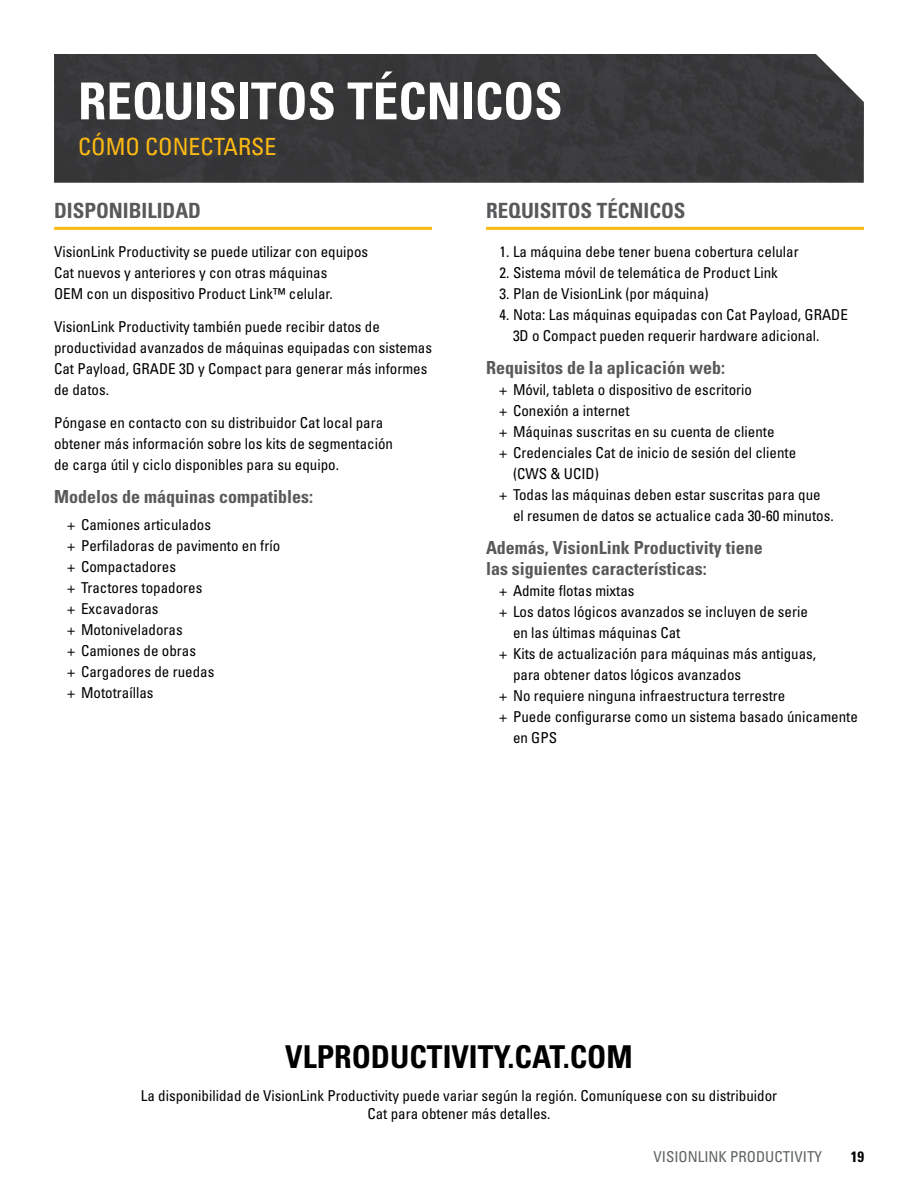
<style>
.page{position:relative;width:918px;height:1188px;background:#fff}
.page>*{position:absolute;margin:0;border:0;box-sizing:border-box;transform-origin:0 0}
.t1{font:700 condensed 51px "Univers LT Std";color:#fff}
.t2{font:700 condensed 31.5px "Univers LT Std";color:#000}
.t3{font:condensed 23.7px "Univers LT Std";color:#fdba12}
.t4{font:700 condensed 21px "Univers LT Std";color:#58595b}
.t5{font:700 condensed 18px/21px "Univers LT Std";color:#58595b}
.t6{font:condensed 15px/21px "Univers LT Std";color:#000}
.t7{font:condensed 15px "Univers LT Std";color:#5e6263}
.t8{font:700 condensed 15px "Univers LT Std";color:#000}
.s1{font-family:"Univers LTCYR 57"}
</style>
<div class="page">
<div style="left:54px;top:54px;width:810px;height:129px;background:#383739"></div>
<hr style="left:54px;top:227px;width:378px;height:3px;background:#fdba12">
<hr style="left:486px;top:227px;width:378px;height:3px;background:#fdba12">
<h1 class="t1" style="left:78px;top:70px;width:486px">REQUISITOS TÉCNICOS</h1>
<h3 class="t3" style="left:78px;top:132px;width:200px">CÓMO CONECTARSE</h3>
<h3 class="t4" style="left:54px;top:198px;width:149px">DISPONIBILIDAD</h3>
<p class="t6" style="left:54px;top:241px;width:316px">VisionLink Productivity se puede utilizar con equipos<br>Cat nuevos y anteriores y con otras máquinas<br>OEM con un dispositivo Product Link™ celular.</p>
<p class="t6" style="left:54px;top:316px;width:379px">VisionLink Productivity también puede recibir datos de productividad avanzados de máquinas equipadas con sistemas Cat Payload, GRADE 3D y Compact para generar más informes de datos.</p>
<p class="t6" style="left:54px;top:412px;width:341px">Póngase en contacto con su distribuidor Cat local para obtener más información sobre los kits de segmentación de carga útil y ciclo disponibles para su equipo.</p>
<p class="t5" style="left:54px;top:486px;width:260px">Modelos de máquinas compatibles:</p>
<p class="t6" style="left:68px;top:514px;width:214px"><span class="s1">+</span> Camiones articulados<br><span class="s1">+</span> Perfiladoras de pavimento en frío <span class="s1">+</span> Compactadores<br><span class="s1">+</span> Tractores topadores<br><span class="s1">+</span> Excavadoras<br><span class="s1">+</span> Motoniveladoras<br><span class="s1">+</span> Camiones de obras<br><span class="s1">+</span> Cargadores de ruedas<br><span class="s1">+</span> Mototraíllas</p>
<h3 class="t4" style="left:486px;top:198px;width:201px">REQUISITOS TÉCNICOS</h3>
<p class="t6" style="left:500px;top:241px;width:301px">1. La máquina debe tener buena cobertura celular</p>
<p class="t6" style="left:500px;top:262px;width:280px">2. Sistema móvil de telemática de Product Link</p>
<p class="t6" style="left:500px;top:283px;width:211px">3. Plan de VisionLink (por máquina)</p>
<p class="t6" style="left:513px;top:304px;width:336px;text-indent:-14px">4. Nota: Las máquinas equipadas con Cat Payload, GRADE<br>3D o Compact pueden requerir hardware adicional.</p>
<p class="t5" style="left:486px;top:357px;width:241px">Requisitos de la aplicación web:</p>
<p class="t6" style="left:500px;top:379px;width:254px"><span class="s1">+</span> Móvil, tableta o dispositivo de escritorio</p>
<p class="t6" style="left:500px;top:400px;width:132px"><span class="s1">+</span> Conexión a internet</p>
<p class="t6" style="left:500px;top:421px;width:277px"><span class="s1">+</span> Máquinas suscritas en su cuenta de cliente</p>
<p class="t6" style="left:500px;top:442px;width:298px"><span class="s1">+</span> Credenciales Cat de inicio de sesión del cliente</p>
<p class="t6" style="left:513px;top:463px;width:87px">(CWS &amp; UCID)</p>
<p class="t6" style="left:500px;top:484px;width:323px"><span class="s1">+</span> Todas las máquinas deben estar suscritas para que</p>
<p class="t6" style="left:513px;top:505px;width:322px">el resumen de datos se actualice cada 30-60 minutos.</p>
<p class="t5" style="left:486px;top:537px;width:278px">Además, VisionLink Productivity tiene las siguientes características:</p>
<p class="t6" style="left:500px;top:580px;width:137px"><span class="s1">+</span> Admite flotas mixtas</p>
<p class="t6" style="left:500px;top:601px;width:310px"><span class="s1">+</span> Los datos lógicos avanzados se incluyen de serie</p>
<p class="t6" style="left:513px;top:622px;width:169px">en las últimas máquinas Cat</p>
<p class="t6" style="left:500px;top:643px;width:318px"><span class="s1">+</span> Kits de actualización para máquinas más antiguas,</p>
<p class="t6" style="left:513px;top:664px;width:230px">para obtener datos lógicos avanzados</p>
<p class="t6" style="left:500px;top:685px;width:287px"><span class="s1">+</span> No requiere ninguna infraestructura terrestre</p>
<p class="t6" style="left:500px;top:706px;width:360px"><span class="s1">+</span> Puede configurarse como un sistema basado únicamente</p>
<p class="t6" style="left:513px;top:727px;width:46px">en GPS</p>
<h2 class="t2" style="left:285px;top:1038px;width:349px">VLPRODUCTIVITY.CAT.COM</h2>
<p class="t6" style="left:141px;top:1087px;width:638px;line-height:18px;text-align:center">La disponibilidad de VisionLink Productivity puede variar según la región. Comuníquese con su distribuidor<br>Cat para obtener más detalles.</p>
<p class="t7" style="left:654px;top:1147px;width:170px">VISIONLINK PRODUCTIVITY</p>
<p class="t8" style="left:851px;top:1147px;width:15px">19</p>
</div>
